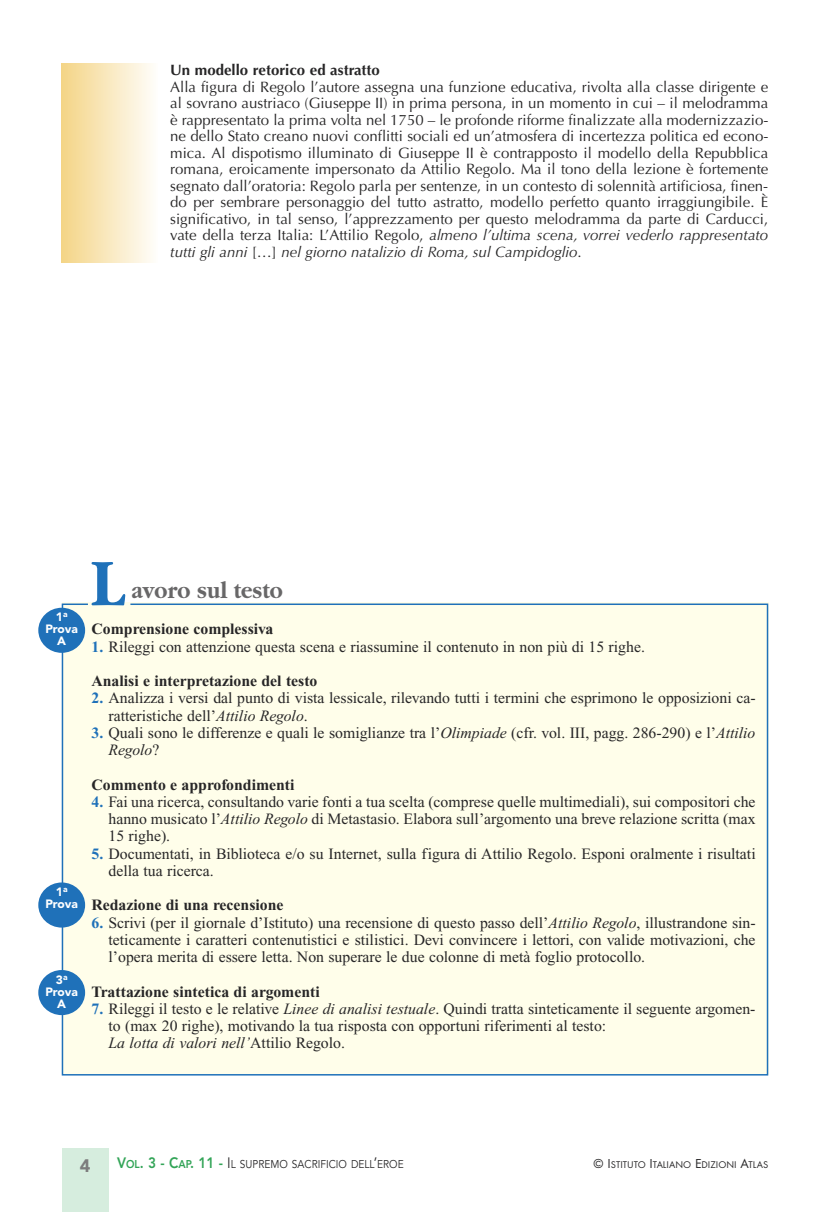
<style>
.page{position:relative;width:830px;height:1212px;background:#fff}
.page>*{position:absolute;margin:0;border:0;box-sizing:border-box;transform-origin:0 0}
.t1{font:700 69.15px "Garamond";color:#1f71b9;scale:.9 1}
.t2{font:700 24px "Garamond";color:#686768;scale:.9 1}
.t3{font:900 18px "Avenir";color:#7d7d7d}
.t4{font:15.75px/17.2px "Times New Roman";color:#272627}
.t5{font:700 15.75px "Times New Roman";color:#272627}
.t6{font:15px/16.5px "Optima";color:#272627;text-align:justify}
.t7{font:700 15px "Optima";color:#272627}
.t8{font:900 12px/12px "Avenir";color:#fff;text-align:center}
.t9{font:11.25px "Avenir";color:#272627;scale:.9 1}
.t10{font:10.2px "Futura T";color:#272627}
.s1{font-style:italic}
.s2{font-weight:700;color:#1f71b9}
.s3{font-weight:700}
.s4{font-weight:800;font-size:15px;color:#32a457}
.s5{font-weight:800;color:#32a457}
.s6{font-size:15px}
.s7{font-size:13.5px}
</style>
<div class="page">
<div style="left:62px;top:1148px;width:46px;height:64px;background:#d6edde"></div>
<div style="left:62px;top:64px;width:95px;height:198px;background:linear-gradient(to right,#f4d587,#fffdfb)"></div>
<div style="left:61px;top:603px;width:707px;height:473px;background:#fffeea"></div>
<div style="left:38px;top:608px;width:47px;height:45px;background:#1f71b9;border-radius:50%"></div>
<div style="left:38px;top:882px;width:47px;height:45px;background:#1f71b9;border-radius:50%"></div>
<div style="left:38px;top:970px;width:47px;height:45px;background:#1f71b9;border-radius:50%"></div>
<p class="t7" style="left:170px;top:64px;width:211px">Un modello retorico ed astratto</p>
<p class="t6" style="left:170px;top:80px;width:599px">Alla figura di Regolo l’autore assegna una funzione educativa, rivolta alla classe dirigente e al sovrano austriaco (Giuseppe II) in prima persona, in un momento in cui – il melodramma è rappresentato la prima volta nel 1750 – le profonde riforme finalizzate alla modernizzazio&shy;ne dello Stato creano nuovi conflitti sociali ed un’atmosfera di incertezza politica ed econo&shy;mica. Al dispotismo illuminato di Giuseppe II è contrapposto il modello della Repubblica romana, eroicamente impersonato da Attilio Regolo. Ma il tono della lezione è fortemente segnato dall’oratoria: Regolo parla per sentenze, in un contesto di solennità artificiosa, finen&shy;do per sembrare personaggio del tutto astratto, modello perfetto quanto irraggiungibile. È significativo, in tal senso, l’apprezzamento per questo melodramma da parte di Carducci, vate della terza Italia: L’Attilio Regolo, <span class="s1">almeno l’ultima scena, vorrei vederlo rappresentato tutti gli anni</span> […] <span class="s1">nel giorno natalizio di Roma, sul Campidoglio</span>.</p>
<p class="t8" style="left:45px;top:612px;width:34px">1<sup>a<br></sup>Prova<br>A</p>
<p class="t8" style="left:45px;top:887px;width:34px">1<sup>a<br></sup>Prova</p>
<p class="t8" style="left:45px;top:974px;width:34px">3<sup>a<br></sup>Prova<br>A</p>
<h1 class="t1" style="left:91px;top:541px;width:39px">L</h1>
<h2 class="t2" style="left:131px;top:576px;width:169px">avoro sul testo</h2>
<p class="t5" style="left:91px;top:624px;width:183px">Comprensione complessiva</p>
<p class="t4" style="left:91px;top:630px;width:554px;line-height:34.5px"><span class="s2">1.</span> Rileggi con attenzione questa scena e riassumine il contenuto in non più di 15 righe.<br><span class="s3">Analisi e interpretazione del testo</span></p>
<p class="t4" style="left:108px;top:691px;width:648px;text-indent:-17px"><span class="s2">2.</span> Analizza i versi dal punto di vista lessicale, rilevando tutti i termini che esprimono le opposizioni ca&shy;ratteristiche dell’<span class="s1">Attilio Regolo</span>.</p>
<p class="t4" style="left:108px;top:725px;width:648px;text-indent:-17px"><span class="s2">3.</span> Quali sono le differenze e quali le somiglianze tra l’<span class="s1">Olimpiade</span> (cfr. vol. III, pagg. 286-290) e l’<span class="s1">Attilio<br>Regolo</span>?</p>
<p class="t5" style="left:91px;top:779px;width:204px">Commento e approfondimenti</p>
<p class="t4" style="left:108px;top:794px;width:648px;text-align:justify;text-indent:-17px"><span class="s2">4.</span> Fai una ricerca, consultando varie fonti a tua scelta (comprese quelle multimediali), sui compositori che hanno musicato l’<span class="s1">Attilio Regolo</span> di Metastasio. Elabora sull’argomento una breve relazione scritta (max 15 righe).</p>
<p class="t4" style="left:108px;top:846px;width:648px;text-indent:-17px"><span class="s2">5.</span> Documentati, in Biblioteca e/o su Internet, sulla figura di Attilio Regolo. Esponi oralmente i risultati della tua ricerca.</p>
<p class="t5" style="left:91px;top:900px;width:193px">Redazione di una recensione</p>
<p class="t4" style="left:108px;top:915px;width:648px;text-align:justify;text-indent:-17px"><span class="s2">6.</span> Scrivi (per il giornale d’Istituto) una recensione di questo passo dell’<span class="s1">Attilio Regolo</span>, illustrandone sin&shy;teticamente i caratteri contenutistici e stilistici. Devi convincere i lettori, con valide motivazioni, che l’opera merita di essere letta. Non superare le due colonne di metà foglio protocollo.</p>
<p class="t5" style="left:91px;top:986px;width:230px">Trattazione sintetica di argomenti</p>
<p class="t4" style="left:108px;top:1001px;width:648px;text-indent:-17px"><span class="s2">7.</span> Rileggi il testo e le relative <span class="s1">Linee di analisi testuale</span>. Quindi tratta sinteticamente il seguente argomen&shy;to (max 20 righe), motivando la tua risposta con opportuni riferimenti al testo:<br><span class="s1">La lotta di valori nell’</span>Attilio Regolo.</p>
<p class="t3" style="left:80px;top:1159px;width:12px">4</p>
<p class="t9" style="left:117px;top:1159px;width:320px"><span class="s4">V</span><span class="s5">OL</span><span class="s4">. 3 - C</span><span class="s5">AP</span><span class="s4">. 11 -</span> <span class="s6">I</span>L SUPREMO SACRIFICIO DELL<span class="s6">’</span>EROE</p>
<p class="t10" style="left:593px;top:1158px;width:176px"><span class="s7">© I</span>STITUTO <span class="s7">I</span>TALIANO <span class="s7">E</span>DIZIONI <span class="s7">A</span>TLAS</p>
</div>
